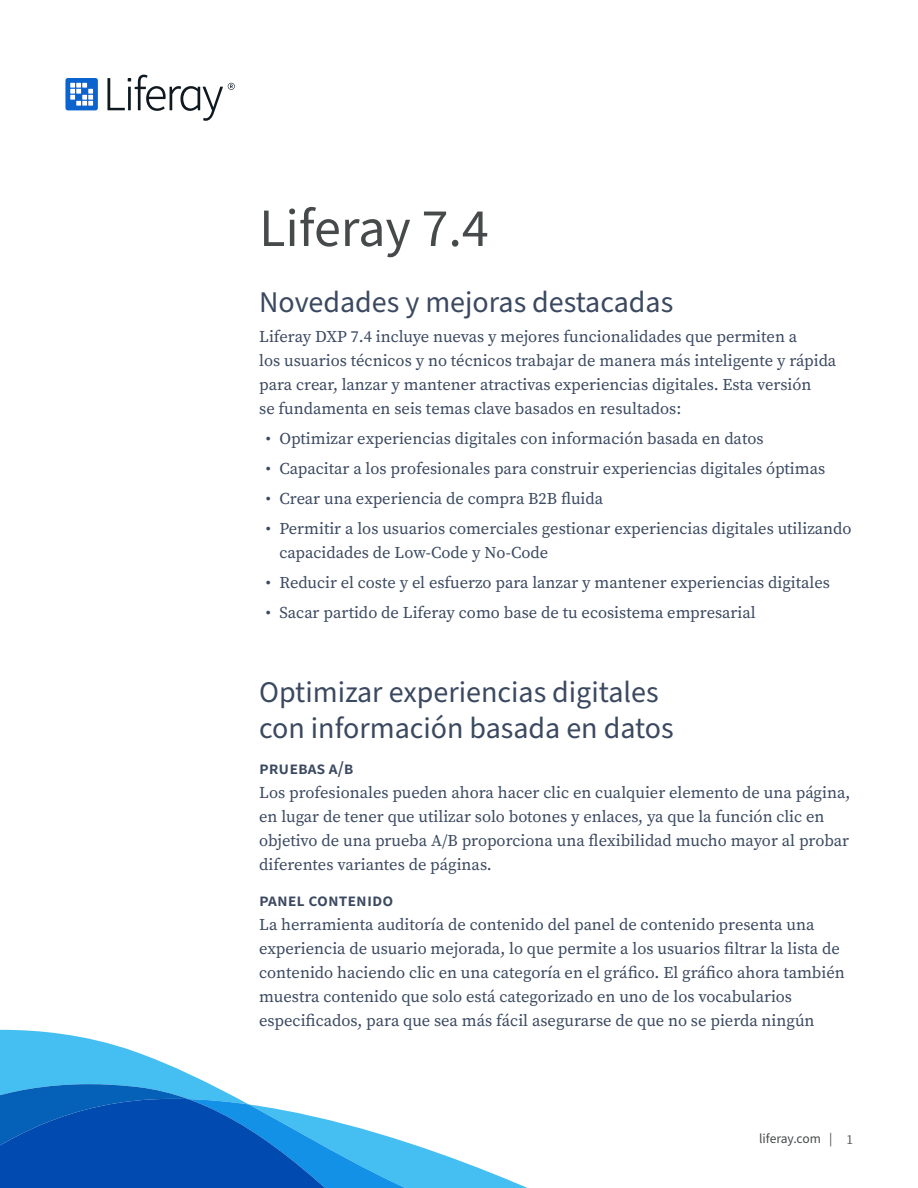
<style>
.page{position:relative;width:918px;height:1188px;background:#fff}
.page>*{position:absolute;margin:0;border:0;box-sizing:border-box;transform-origin:0 0}
.t1{font:54px "Source Sans Pro";color:#474a4b}
.t2{font:30px/36px "Source Sans Pro";color:#3b4960}
.t3{font:600 18px "Source Sans Pro";color:#3b4960}
.t4{font:16.5px/24px "Source Serif Pro";color:#3b4960}
.t5{font:13.5px "Source Sans Pro";color:#474a4b}
.s1{font-family:"Source Serif Pro";color:#56585b}
</style>
<div class="page">
<svg style="left:107px;top:75px;width:128px;height:46px"></svg>
<svg style="left:65px;top:78px;width:33px;height:32px"></svg>
<svg style="left:0;top:1030px;width:528px;height:158px"></svg>
<h1 class="t1" style="left:259px;top:192px;width:231px">Liferay 7.4</h1>
<h2 class="t2" style="left:259px;top:285px;width:416px">Novedades y mejoras destacadas</h2>
<p class="t4" style="left:259px;top:324px;width:579px">Liferay DXP 7.4 incluye nuevas y mejores funcionalidades que permiten a<br>los usuarios técnicos y no técnicos trabajar de manera más inteligente y rápida para crear, lanzar y mantener atractivas experiencias digitales. Esta versión<br>se fundamenta en seis temas clave basados en resultados:</p>
<p class="t4" style="left:266px;top:427px;width:499px">• Optimizar experiencias digitales con información basada en datos</p>
<p class="t4" style="left:266px;top:457px;width:561px">• Capacitar a los profesionales para construir experiencias digitales óptimas</p>
<p class="t4" style="left:266px;top:487px;width:339px">• Crear una experiencia de compra B2B fluida</p>
<p class="t4" style="left:279px;top:517px;width:574px;text-indent:-13px">• Permitir a los usuarios comerciales gestionar experiencias digitales utilizando capacidades de Low-Code y No-Code</p>
<p class="t4" style="left:266px;top:571px;width:566px">• Reducir el coste y el esfuerzo para lanzar y mantener experiencias digitales</p>
<p class="t4" style="left:266px;top:601px;width:491px">• Sacar partido de Liferay como base de tu ecosistema empresarial</p>
<h2 class="t2" style="left:259px;top:675px;width:416px">Optimizar experiencias digitales con información basada en datos</h2>
<p class="t3" style="left:259px;top:756px;width:94px">Pruebas A/B</p>
<p class="t4" style="left:259px;top:780px;width:593px">Los profesionales pueden ahora hacer clic en cualquier elemento de una página, en lugar de tener que utilizar solo botones y enlaces, ya que la función clic en objetivo de una prueba A/B proporciona una flexibilidad mucho mayor al probar diferentes variantes de páginas.</p>
<p class="t3" style="left:259px;top:888px;width:136px">Panel contenido</p>
<p class="t4" style="left:259px;top:912px;width:587px">La herramienta auditoría de contenido del panel de contenido presenta una experiencia de usuario mejorada, lo que permite a los usuarios filtrar la lista de contenido haciendo clic en una categoría en el gráfico. El gráfico ahora también muestra contenido que solo está categorizado en uno de los vocabularios especificados, para que sea más fácil asegurarse de que no se pierda ningún</p>
<p class="t5" style="left:759px;top:1130px;width:96px">liferay.com | <span class="s1">1</span></p>
</div>
